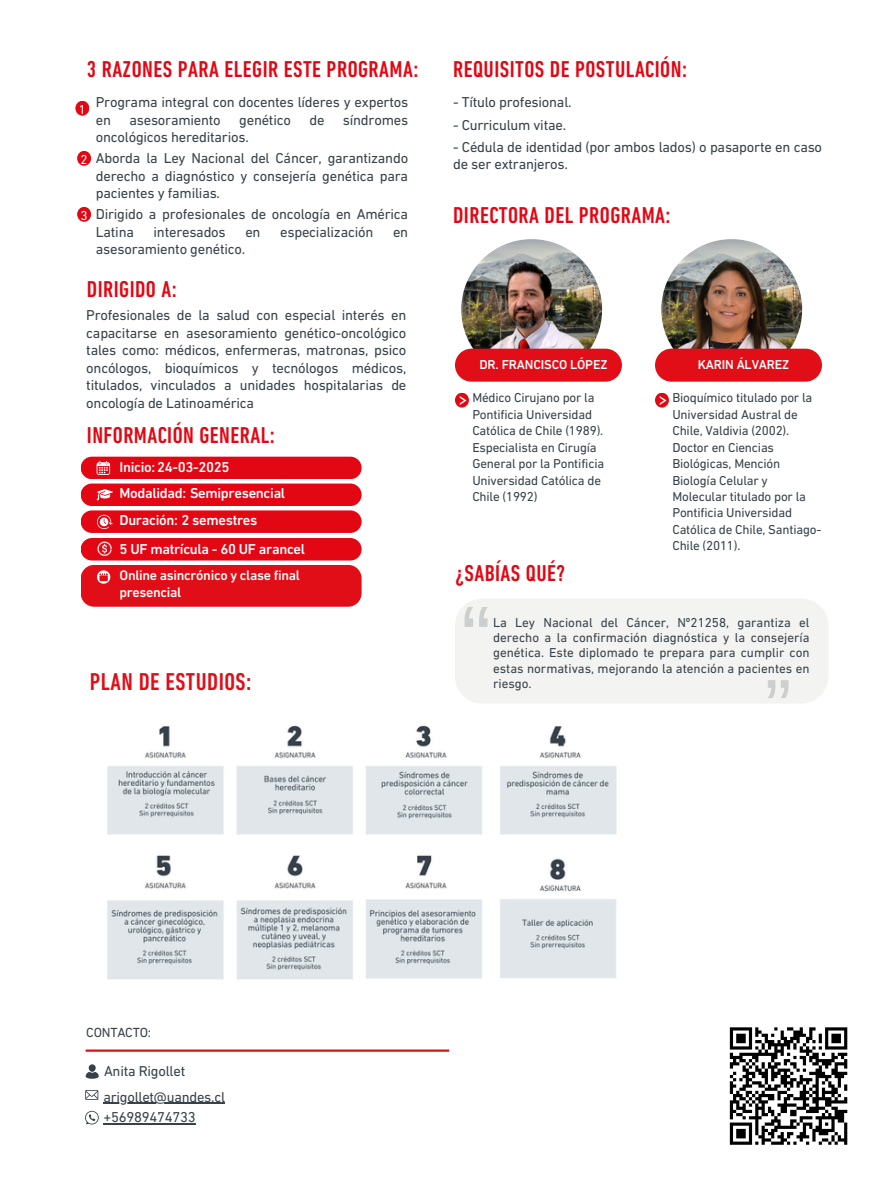
<style>
.page{position:relative;width:894px;height:1191px;background:#fff}
.page>*{position:absolute;margin:0;border:0;box-sizing:border-box;transform-origin:0 0}
.t1{font:89.4px "Arimo";color:#37424a}
.t2{font:80.4px "Arimo";color:#37424a}
.t3{font:500 condensed 24.75px "DIN Next LT Pro";letter-spacing:.02em;color:#e10d17}
.t4{font:500 condensed 23.4px "DIN Next LT Pro";letter-spacing:.02em;color:#e30613}
.t5{font:14.55px/17.5px "DIN Next LT Pro";letter-spacing:-.015em;color:#37424a}
.t6{font:500 14.55px "DIN Next LT Pro";letter-spacing:-.02em;color:#fff}
.t7{font:500 14.1px/16.4px "DIN Next LT Pro";letter-spacing:-.02em;color:#fff}
.t8{font:13.35px "DIN Next LT Pro";letter-spacing:-.015em;color:#37424a}
.t9{font:13.2px/16.4px "DIN Next LT Pro";letter-spacing:-.015em;color:#37424a}
.t10{font:500 13.2px "DIN Next LT Pro";letter-spacing:-.01em;color:#fff}
.t11{font:13.2px "DIN Next LT Pro";color:#fff}
</style>
<div class="page">
<div style="left:89px;top:1064px;width:7px;height:7px;background:#37414a;border-radius:50%"></div>
<svg style="left:86px;top:1071px;width:13px;height:7px"></svg>
<svg style="left:85px;top:1090px;width:13px;height:9px"></svg>
<svg style="left:85px;top:1110px;width:13px;height:14px"></svg>
<hr style="left:86px;top:1049px;width:363px;height:2px;background:#e10d17">
<div style="left:81px;top:456px;width:280px;height:23px;background:#e30613;border-radius:11px"></div>
<div style="left:81px;top:483px;width:280px;height:23px;background:#e30613;border-radius:11px"></div>
<div style="left:81px;top:510px;width:280px;height:23px;background:#e30613;border-radius:11px"></div>
<div style="left:81px;top:538px;width:280px;height:22px;background:#e30613;border-radius:11px"></div>
<svg style="left:97px;top:461px;width:13px;height:14px"></svg>
<svg style="left:97px;top:489px;width:16px;height:11px"></svg>
<svg style="left:97px;top:514px;width:16px;height:15px"></svg>
<img style="left:97px;top:541px;width:15px;height:16px">
<img style="left:461px;top:239px;width:141px;height:141px;border-radius:50%">
<img style="left:477px;top:258px;width:116px;height:116px;border-radius:50%">
<svg style="left:455px;top:348px;width:166px;height:33px"></svg>
<div style="left:455px;top:392px;width:14px;height:15px;background:#e30613;border-radius:50%"></div>
<svg style="left:459px;top:392px;width:7px;height:13px"></svg>
<div style="left:81px;top:565px;width:280px;height:41px;background:#e10d17"></div>
<svg style="left:729px;top:1027px;width:119px;height:118px"></svg>
<div style="left:75px;top:101px;width:14px;height:15px;background:#e30613;border-radius:50%"></div>
<div style="left:77px;top:151px;width:14px;height:15px;background:#e30613;border-radius:50%"></div>
<div style="left:77px;top:207px;width:14px;height:15px;background:#e30613;border-radius:50%"></div>
<img style="left:107px;top:725px;width:510px;height:255px">
<div style="left:455px;top:598px;width:373px;height:105px;background:#f3f3f1;border-radius:27px"></div>
<hr style="left:103px;top:1102px;width:122px;height:1px;background:#37424a">
<hr style="left:103px;top:1123px;width:93px;height:1px;background:#37424a">
<img style="left:661px;top:239px;width:140px;height:141px;border-radius:50%">
<img style="left:668px;top:253px;width:127px;height:126px;border-radius:50%">
<svg style="left:655px;top:348px;width:166px;height:33px"></svg>
<svg style="left:654px;top:392px;width:14px;height:15px"></svg>
<svg style="left:659px;top:392px;width:7px;height:13px"></svg>
<h3 class="t4" style="left:87px;top:60px;width:333px">3 RAZONES PARA ELEGIR ESTE PROGRAMA:</h3>
<h3 class="t4" style="left:453px;top:60px;width:235px">REQUISITOS DE POSTULACIÓN:</h3>
<p class="t11" style="left:79px;top:104px;width:9px">1</p>
<h4 class="t5" style="left:96px;top:95px;width:314px">Programa integral con docentes líderes y expertos en</h4>
<h4 class="t5" style="left:129px;top:112px;width:93px">asesoramiento</h4>
<h4 class="t5" style="left:239px;top:112px;width:53px">genético</h4>
<h4 class="t5" style="left:309px;top:112px;width:17px">de</h4>
<h4 class="t5" style="left:343px;top:112px;width:67px">síndromes</h4>
<h4 class="t5" style="left:96px;top:130px;width:154px">oncológicos hereditarios.</h4>
<h4 class="t11" style="left:81px;top:154px;width:9px">2</h4>
<h1 class="t5" style="left:96px;top:151px;width:314px;text-align:justify">Aborda la Ley Nacional del Cáncer, garantizando derecho a diagnóstico y consejería genética para pacientes y familias.</h1>
<h4 class="t11" style="left:81px;top:210px;width:9px">3</h4>
<h1 class="t5" style="left:96px;top:206px;width:314px">Dirigido a profesionales de oncología en América<br>Latina</h1>
<h1 class="t5" style="left:153px;top:224px;width:74px">interesados</h1>
<h1 class="t5" style="left:245px;top:224px;width:17px">en</h1>
<h1 class="t5" style="left:280px;top:224px;width:95px">especialización</h1>
<h1 class="t5" style="left:393px;top:224px;width:17px">en</h1>
<h1 class="t5" style="left:96px;top:242px;width:151px">asesoramiento genético.</h1>
<p class="t4" style="left:87px;top:279px;width:91px">DIRIGIDO A:</p>
<h3 class="t5" style="left:86px;top:307px;width:321px;text-align:justify">Profesionales de la salud con especial interés en capacitarse en asesoramiento genético-oncológico tales como: médicos, enfermeras, matronas, psico oncólogos, bioquímicos y tecnólogos médicos, titulados, vinculados a unidades hospitalarias de oncología de Latinoamérica</h3>
<p class="t4" style="left:87px;top:425px;width:189px">INFORMACIÓN GENERAL:</p>
<h3 class="t6" style="left:119px;top:460px;width:112px">Inicio:24-03-2025</h3>
<p class="t6" style="left:119px;top:486px;width:167px">Modalidad: Semipresencial</p>
<h3 class="t6" style="left:119px;top:513px;width:139px">Duración: 2 semestres</h3>
<h4 class="t6" style="left:119px;top:542px;width:187px">5 UF matrícula - 60 UF arancel</h4>
<h1 class="t7" style="left:119px;top:568px;width:182px">Online asincrónico y clase final presencial</h1>
<p class="t3" style="left:90px;top:671px;width:163px">PLAN DE ESTUDIOS:</p>
<p class="t5" style="left:453px;top:95px;width:120px">- Título profesional.</p>
<p class="t5" style="left:453px;top:117px;width:114px">- Curriculum vitae.</p>
<h5 class="t5" style="left:453px;top:139px;width:370px">- Cédula de identidad (por ambos lados) o pasaporte en caso de ser extranjeros.</h5>
<h1 class="t4" style="left:453px;top:205px;width:219px">DIRECTORA DEL PROGRAMA:</h1>
<h4 class="t10" style="left:479px;top:359px;width:129px">DR. FRANCISCO LÓPEZ</h4>
<p class="t9" style="left:472px;top:391px;width:133px">Médico Cirujano por la<br>Pontificia Universidad<br>Católica de Chile (1989).<br>Especialista en Cirugía<br>General por la Pontificia<br>Universidad Católica de<br>Chile (1992)</p>
<h1 class="t10" style="left:697px;top:359px;width:93px">KARIN ÁLVAREZ</h1>
<p class="t9" style="left:672px;top:391px;width:150px">Bioquímico titulado por la<br>Universidad Austral de<br>Chile, Valdivia (2002).<br>Doctor en Ciencias<br>Biológicas, Mención<br>Biología Celular y<br>Molecular titulado por la<br>Pontificia Universidad<br>Católica de Chile, Santiago-<br>Chile (2011).</p>
<h4 class="t4" style="left:455px;top:563px;width:112px">¿SABÍAS QUÉ?</h4>
<h4 class="t9" style="left:493px;top:615px;width:318px;line-height:15.3px;text-align:justify">La Ley Nacional del Cáncer, Nº21258, garantiza el derecho a la confirmación diagnóstica y la consejería genética. Este diplomado te prepara para cumplir con estas normativas, mejorando la atención a pacientes en riesgo.</h4>
<h1 class="t1" style="left:461px;top:587px;width:31px">“</h1>
<h2 class="t2" style="left:791px;top:715px;width:28px;rotate:180deg">“</h2>
<h3 class="t8" style="left:86px;top:1026px;width:66px">CONTACTO:</h3>
<h3 class="t5" style="left:104px;top:1063px;width:83px">Anita Rigollet</h3>
<p class="t5" style="left:103px;top:1088px;width:123px">arigollet@uandes.cl</p>
<p class="t5" style="left:103px;top:1109px;width:94px">+56989474733</p>
</div>
